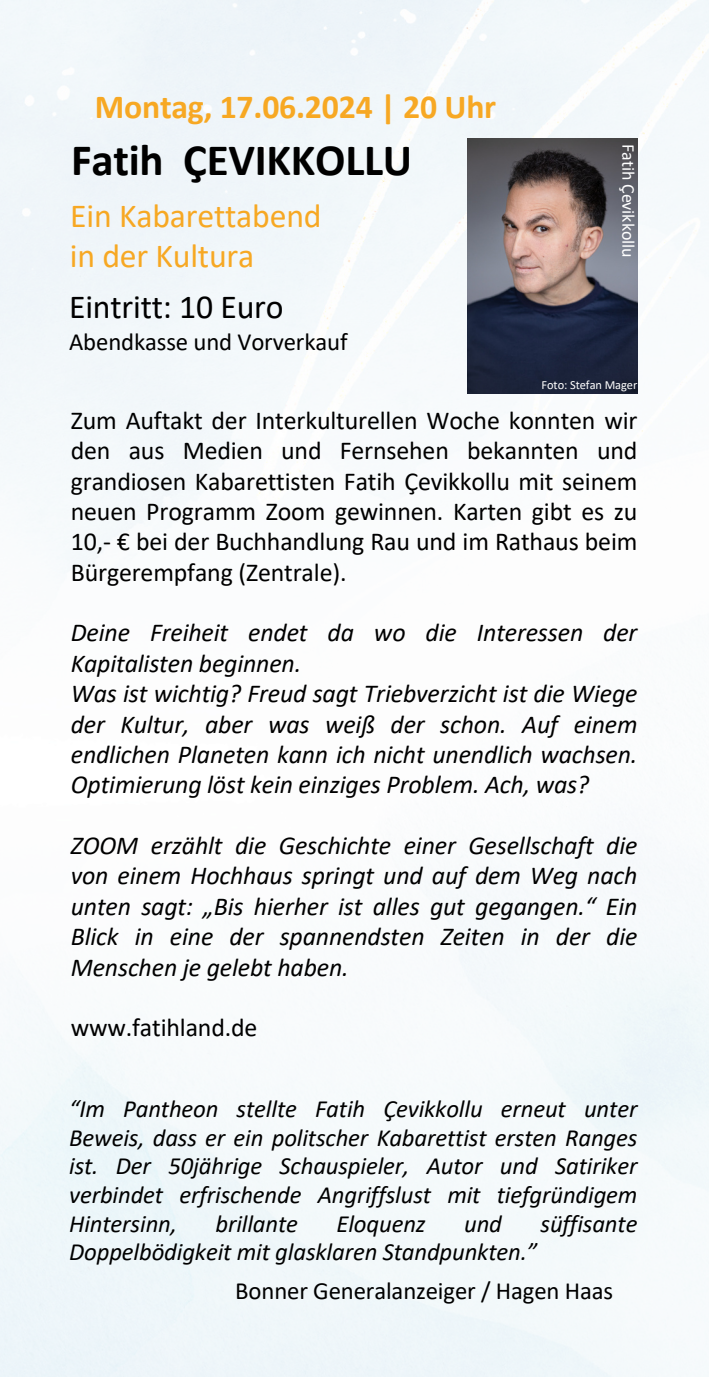
<style>
.page{position:relative;width:709px;height:1377px;background:#fff}
.page>*{position:absolute;margin:0;border:0;box-sizing:border-box;transform-origin:0 0}
.t1{font:700 45px "Calibri";letter-spacing:-.005em;color:#000}
.t2{font:33.75px/40.5px "Calibri";letter-spacing:-.005em;color:#f7a823}
.t3{font:700 33.75px "Calibri";letter-spacing:-.005em;color:#f7a823}
.t4{font:33.75px "Calibri";letter-spacing:-.005em;color:#000}
.t5{font:italic 25.88px/30.4px "Calibri";letter-spacing:-.005em;color:#000}
.t6{font:25.88px/30.4px "Calibri";letter-spacing:-.005em;color:#000;text-align:justify}
.t7{font:italic 24.75px/28.8px "Calibri";letter-spacing:-.005em;color:#000;text-align:justify}
.t8{font:24.75px "Calibri";letter-spacing:-.005em;color:#000}
.t9{font:18px "Calibri";letter-spacing:-.005em;color:#fff}
.t10{font:12.38px "Calibri";letter-spacing:-.005em;color:#fff}
</style>
<div class="page">
<img style="left:0;top:0;width:709px;height:1377px">
<img style="left:467px;top:138px;width:171px;height:255px">
<p class="t3" style="left:95px;top:93px;width:403px">Montag, 17.06.2024 | 20 Uhr</p>
<p class="t1" style="left:71px;top:142px;width:342px">Fatih ÇEVIKKOLLU</p>
<h4 class="t2" style="left:70px;top:198px;width:253px">Ein Kabarettabend in der Kultura</h4>
<h4 class="t4" style="left:69px;top:292px;width:216px">Eintritt: 10 Euro</h4>
<h4 class="t8" style="left:69px;top:331px;width:280px">Abendkasse und Vorverkauf</h4>
<h4 class="t9" style="left:636px;top:144px;width:115px;rotate:90deg">Fatih Çevikkollu</h4>
<h4 class="t10" style="left:541px;top:380px;width:97px">Foto: Stefan Mager</h4>
<h1 class="t6" style="left:71px;top:407px;width:568px">Zum Auftakt der Interkulturellen Woche konnten wir den aus Medien und Fernsehen bekannten und grandiosen Kabarettisten Fatih Çevikkollu mit seinem neuen Programm Zoom gewinnen. Karten gibt es zu 10,- € bei der Buchhandlung Rau und im Rathaus beim Bürgerempfang (Zentrale).</h1>
<h3 class="t5" style="left:71px;top:620px;width:568px">Deine Freiheit endet da wo die Interessen der Kapitalisten beginnen.<br>Was ist wichtig? Freud sagt Triebverzicht ist die Wiege der Kultur, aber was weiß der schon. Auf einem endlichen Planeten kann ich nicht unendlich wachsen.<br>Optimierung löst kein einziges Problem. Ach, was?</h3>
<h4 class="t5" style="left:71px;top:832px;width:568px;text-align:justify">ZOOM erzählt die Geschichte einer Gesellschaft die von einem Hochhaus springt und auf dem Weg nach unten sagt: „Bis hierher ist alles gut gegangen.“ Ein Blick in eine der spannendsten Zeiten in der die Menschen je gelebt haben.</h4>
<h5 class="t6" style="left:71px;top:1015px;width:188px">www.fatihland.de</h5>
<h4 class="t7" style="left:69px;top:1096px;width:570px">“Im Pantheon stellte Fatih Çevikkollu erneut unter Beweis, dass er ein politscher Kabarettist ersten Ranges ist. Der 50jährige Schauspieler, Autor und Satiriker verbindet erfrischende Angriffslust mit tiefgründigem Hintersinn,</h4>
<h4 class="t7" style="left:215px;top:1211px;width:84px">brillante</h4>
<h4 class="t7" style="left:336px;top:1211px;width:91px">Eloquenz</h4>
<h4 class="t7" style="left:464px;top:1211px;width:39px">und</h4>
<h4 class="t7" style="left:540px;top:1211px;width:98px">süffisante</h4>
<h4 class="t7" style="left:69px;top:1240px;width:469px">Doppelbödigkeit mit glasklaren Standpunkten.”</h4>
<h4 class="t8" style="left:235px;top:1281px;width:379px">Bonner Generalanzeiger / Hagen Haas</h4>
</div>
